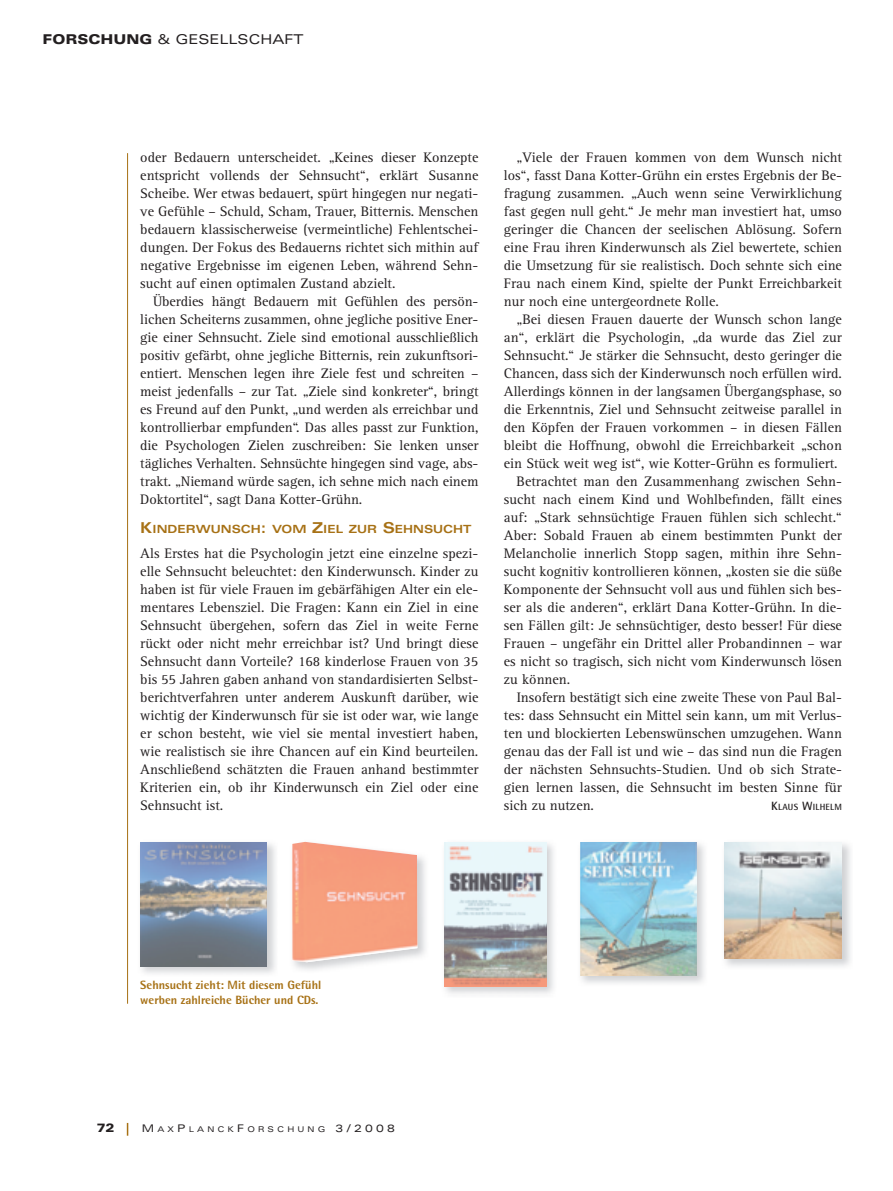
<style>
.page{position:relative;width:893px;height:1191px;background:#fff}
.page>*{position:absolute;margin:0;border:0;box-sizing:border-box;transform-origin:0 0}
.t1{font:14.25px/18px "Rotis Serif";color:#231f20;text-align:justify}
.t2{font:expanded 13.5px "Univers";color:#231f20}
.t3{font:800 12px/15px "Rotis Semi Sans";color:#a77115}
.t4{font:900 expanded 12px "Univers";color:#231f20}
.t5{font:700 expanded 11.25px "Univers";color:#a77115}
.t6{font:700 9px "Rotis Semi Sans";letter-spacing:.025em;color:#231f20}
.t7{font:expanded 7.8px "Univers";letter-spacing:.4em;color:#231f20}
.s1{font-weight:900}
.s2{font-size:15px}
.s3{font-size:12px}
.s4{font-size:10.5px}
</style>
<div class="page">
<svg style="left:127px;top:1123px;width:1px;height:12px"></svg>
<hr style="left:127px;top:153px;width:1px;height:850px;background:#a77115">
<svg style="left:444px;top:842px;width:110px;height:152px"></svg>
<img style="left:140px;top:842px;width:136px;height:132px">
<img style="left:140px;top:842px;width:126px;height:124px">
<img style="left:444px;top:842px;width:102px;height:144px">
<img style="left:581px;top:842px;width:124px;height:141px">
<img style="left:580px;top:842px;width:116px;height:134px">
<img style="left:724px;top:842px;width:118px;height:117px">
<img style="left:293px;top:841px;width:133px;height:129px">
<img style="left:292px;top:842px;width:125px;height:120px">
<p class="t2" style="left:43px;top:34px;width:262px"><span class="s1">FORSCHUNG</span> &amp; GESELLSCHAFT</p>
<p class="t1" style="left:140px;top:150px;width:340px">oder Bedauern unterscheidet. „Keines dieser Konzepte</p>
<p class="t1" style="left:140px;top:168px;width:340px">entspricht vollends der Sehnsucht“, erklärt Susanne</p>
<p class="t1" style="left:140px;top:186px;width:340px">Scheibe. Wer etwas bedauert, spürt hingegen nur negati-</p>
<p class="t1" style="left:140px;top:204px;width:340px">ve Gefühle – Schuld, Scham, Trauer, Bitternis. Menschen</p>
<p class="t1" style="left:140px;top:222px;width:340px">bedauern klassischerweise (vermeintliche) Fehlentschei-</p>
<p class="t1" style="left:140px;top:240px;width:340px">dungen. Der Fokus des Bedauerns richtet sich mithin auf</p>
<p class="t1" style="left:140px;top:258px;width:340px">negative Ergebnisse im eigenen Leben, während Sehn-</p>
<p class="t1" style="left:140px;top:276px;width:257px">sucht auf einen optimalen Zustand abzielt.</p>
<p class="t1" style="left:153px;top:294px;width:327px">Überdies hängt Bedauern mit Gefühlen des persön-</p>
<p class="t1" style="left:140px;top:312px;width:340px">lichen Scheiterns zusammen, ohne jegliche positive Ener-</p>
<p class="t1" style="left:140px;top:330px;width:340px">gie einer Sehnsucht. Ziele sind emotional ausschließlich</p>
<p class="t1" style="left:140px;top:348px;width:340px">positiv gefärbt, ohne jegliche Bitternis, rein zukunftsori-</p>
<p class="t1" style="left:140px;top:366px;width:340px">entiert. Menschen legen ihre Ziele fest und schreiten –</p>
<p class="t1" style="left:140px;top:384px;width:340px">meist jedenfalls – zur Tat. „Ziele sind konkreter“, bringt</p>
<p class="t1" style="left:140px;top:402px;width:340px">es Freund auf den Punkt, „und werden als erreichbar und</p>
<p class="t1" style="left:140px;top:420px;width:340px">kontrollierbar empfunden“. Das alles passt zur Funktion,</p>
<p class="t1" style="left:140px;top:438px;width:340px">die Psychologen Zielen zuschreiben: Sie lenken unser</p>
<p class="t1" style="left:140px;top:456px;width:340px">tägliches Verhalten. Sehnsüchte hingegen sind vage, abs-</p>
<p class="t1" style="left:140px;top:474px;width:340px">trakt. „Niemand würde sagen, ich sehne mich nach einem</p>
<p class="t1" style="left:140px;top:492px;width:223px">Doktortitel“, sagt Dana Kotter-Grühn.</p>
<p class="t5" style="left:140px;top:524px;width:333px"><span class="s2">K</span>INDERWUNSCH<span class="s2">:</span> VOM <span class="s2">Z</span>IEL ZUR <span class="s2">S</span>EHNSUCHT</p>
<p class="t1" style="left:140px;top:546px;width:340px">Als Erstes hat die Psychologin jetzt eine einzelne spezi&shy;elle Sehnsucht beleuchtet: den Kinderwunsch. Kinder zu haben ist für viele Frauen im gebärfähigen Alter ein ele&shy;mentares Lebensziel. Die Fragen: Kann ein Ziel in eine Sehnsucht übergehen, sofern das Ziel in weite Ferne rückt oder nicht mehr erreichbar ist? Und bringt diese Sehnsucht dann Vorteile? 168 kinderlose Frauen von 35 bis 55 Jahren gaben anhand von standardisierten Selbst&shy;berichtverfahren unter anderem Auskunft darüber, wie wichtig der Kinderwunsch für sie ist oder war, wie lange er schon besteht, wie viel sie mental investiert haben, wie realistisch sie ihre Chancen auf ein Kind beurteilen.<br>Anschließend schätzten die Frauen anhand bestimmter Kriterien ein, ob ihr Kinderwunsch ein Ziel oder eine Sehnsucht ist.</p>
<p class="t1" style="left:517px;top:150px;width:327px">„Viele der Frauen kommen von dem Wunsch nicht</p>
<p class="t1" style="left:504px;top:168px;width:340px">los“, fasst Dana Kotter-Grühn ein erstes Ergebnis der Be-</p>
<p class="t1" style="left:504px;top:186px;width:340px">fragung zusammen. „Auch wenn seine Verwirklichung</p>
<p class="t1" style="left:504px;top:204px;width:340px">fast gegen null geht.“ Je mehr man investiert hat, umso</p>
<p class="t1" style="left:504px;top:222px;width:340px">geringer die Chancen der seelischen Ablösung. Sofern</p>
<p class="t1" style="left:504px;top:240px;width:340px">eine Frau ihren Kinderwunsch als Ziel bewertete, schien</p>
<p class="t1" style="left:504px;top:258px;width:340px">die Umsetzung für sie realistisch. Doch sehnte sich eine</p>
<p class="t1" style="left:504px;top:275px;width:340px">Frau nach einem Kind, spielte der Punkt Erreichbarkeit</p>
<p class="t1" style="left:504px;top:293px;width:217px">nur noch eine untergeordnete Rolle.</p>
<p class="t1" style="left:517px;top:311px;width:327px">„Bei diesen Frauen dauerte der Wunsch schon lange</p>
<p class="t1" style="left:504px;top:329px;width:340px">an“, erklärt die Psychologin, „da wurde das Ziel zur</p>
<p class="t1" style="left:504px;top:347px;width:340px">Sehnsucht.“ Je stärker die Sehnsucht, desto geringer die</p>
<p class="t1" style="left:504px;top:365px;width:340px">Chancen, dass sich der Kinderwunsch noch erfüllen wird.</p>
<p class="t1" style="left:504px;top:383px;width:340px">Allerdings können in der langsamen Übergangsphase, so</p>
<p class="t1" style="left:504px;top:401px;width:340px">die Erkenntnis, Ziel und Sehnsucht zeitweise parallel in</p>
<p class="t1" style="left:504px;top:419px;width:340px">den Köpfen der Frauen vorkommen – in diesen Fällen</p>
<p class="t1" style="left:504px;top:437px;width:340px">bleibt die Hoffnung, obwohl die Erreichbarkeit „schon</p>
<p class="t1" style="left:504px;top:455px;width:335px">ein Stück weit weg ist“, wie Kotter-Grühn es formuliert.</p>
<p class="t1" style="left:517px;top:473px;width:327px">Betrachtet man den Zusammenhang zwischen Sehn-</p>
<p class="t1" style="left:504px;top:491px;width:340px">sucht nach einem Kind und Wohlbefinden, fällt eines</p>
<p class="t1" style="left:504px;top:509px;width:340px">auf: „Stark sehnsüchtige Frauen fühlen sich schlecht.“</p>
<p class="t1" style="left:504px;top:527px;width:340px">Aber: Sobald Frauen ab einem bestimmten Punkt der</p>
<p class="t1" style="left:504px;top:545px;width:340px">Melancholie innerlich Stopp sagen, mithin ihre Sehn-</p>
<p class="t1" style="left:504px;top:563px;width:340px">sucht kognitiv kontrollieren können, „kosten sie die süße</p>
<p class="t1" style="left:504px;top:581px;width:340px">Komponente der Sehnsucht voll aus und fühlen sich bes-</p>
<p class="t1" style="left:504px;top:599px;width:340px">ser als die anderen“, erklärt Dana Kotter-Grühn. In die-</p>
<p class="t1" style="left:504px;top:617px;width:340px">sen Fällen gilt: Je sehnsüchtiger, desto besser! Für diese</p>
<p class="t1" style="left:504px;top:635px;width:340px">Frauen – ungefähr ein Drittel aller Probandinnen – war</p>
<p class="t1" style="left:504px;top:653px;width:340px">es nicht so tragisch, sich nicht vom Kinderwunsch lösen</p>
<p class="t1" style="left:504px;top:671px;width:68px">zu können.</p>
<p class="t1" style="left:517px;top:689px;width:327px">Insofern bestätigt sich eine zweite These von Paul Bal-</p>
<p class="t1" style="left:504px;top:707px;width:340px">tes: dass Sehnsucht ein Mittel sein kann, um mit Verlus-</p>
<p class="t1" style="left:504px;top:725px;width:340px">ten und blockierten Lebenswünschen umzugehen. Wann</p>
<p class="t1" style="left:504px;top:743px;width:340px">genau das der Fall ist und wie – das sind nun die Fragen</p>
<p class="t1" style="left:504px;top:761px;width:340px">der nächsten Sehnsuchts-Studien. Und ob sich Strate-</p>
<p class="t1" style="left:504px;top:779px;width:340px">gien lernen lassen, die Sehnsucht im besten Sinne für</p>
<p class="t1" style="left:504px;top:797px;width:92px">sich zu nutzen.</p>
<p class="t6" style="left:771px;top:804px;width:72px"><span class="s3">K</span>LAUS <span class="s3">W</span>ILHELM</p>
<p class="t3" style="left:140px;top:978px;width:182px">Sehnsucht zieht: Mit diesem Gefühl werben zahlreiche Bücher und CDs.</p>
<p class="t4" style="left:97px;top:1123px;width:19px">72</p>
<p class="t7" style="left:142px;top:1126px;width:254px"><span class="s4">M</span>AX<span class="s4">P</span>LANCK<span class="s4">F</span>ORSCHUNG <span class="s4">3/2008</span></p>
</div>
